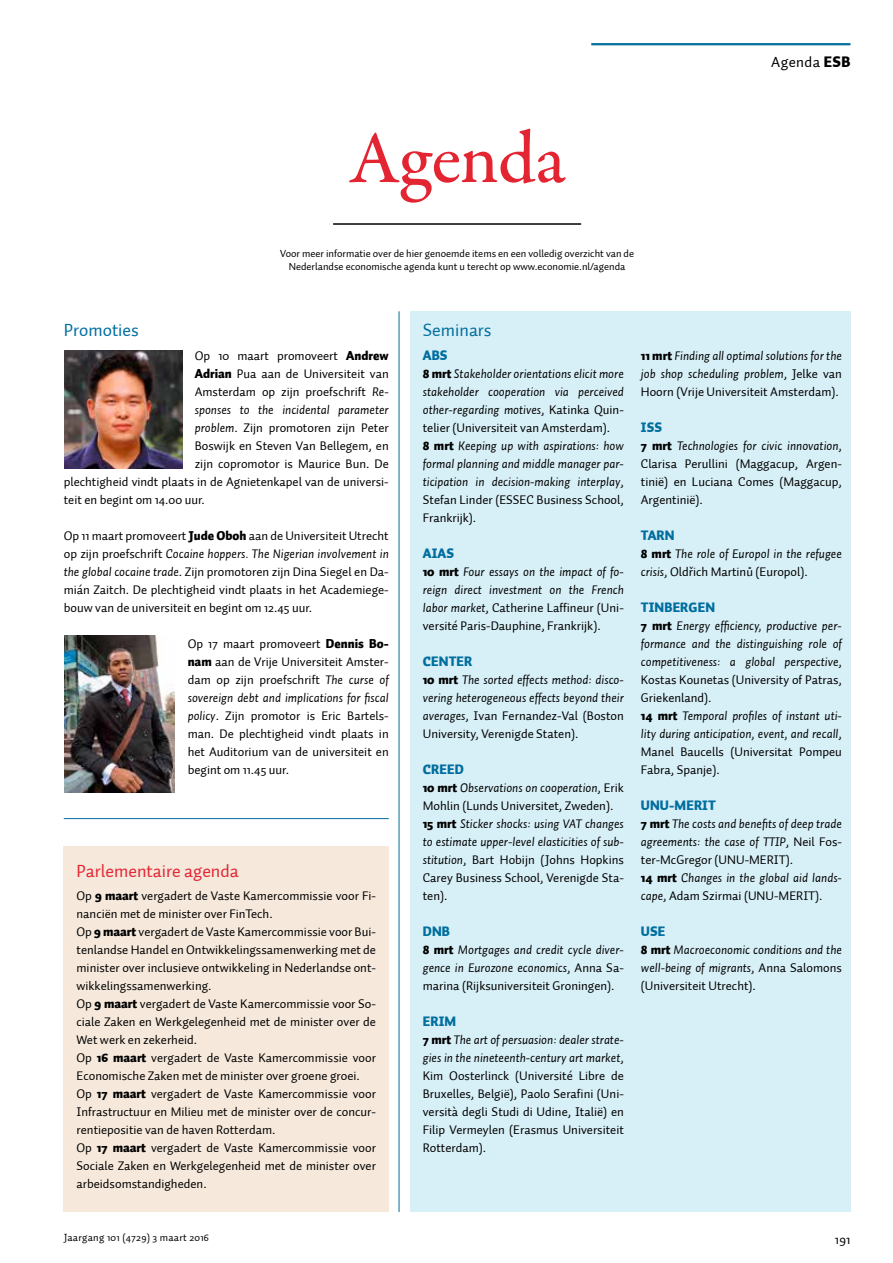
<style>
.page{position:relative;width:893px;height:1263px;background:#fff}
.page>*{position:absolute;margin:0;border:0;box-sizing:border-box;transform-origin:0 0}
.t1{font:500 75px "Garamond Premr Pro";letter-spacing:-.01em;color:#e32532}
.t2{font:18px "Auto 1";color:#e32532}
.t3{font:18px "Auto 1";color:#006e9f}
.t4{font:15px "Auto 1";letter-spacing:.025em;color:#000}
.t5{font:900 13.5px "Auto 1";letter-spacing:.01em;color:#006e9f}
.t6{font:13.5px "Auto 1";color:#000}
.t7{font:12.75px/18px "Auto 1";color:#000;text-align:justify}
.t8{font:italic 12.75px/18px "Auto 1";color:#000}
.t9{font:10.5px/13.5px "Auto 1";color:#000;text-align:center}
.t10{font:10.5px "Auto 1";letter-spacing:.025em;color:#000}
.s1{font-weight:900}
.s2{font-style:italic}
.s3{font-weight:900;font-style:normal}
.s4{font-style:normal}
</style>
<div class="page">
<hr style="left:591px;top:43px;width:259px;height:2px;background:#006e9f">
<hr style="left:333px;top:223px;width:248px;height:2px;background:#000">
<hr style="left:399px;top:311px;width:1px;height:901px;background:#006e9f">
<div style="left:410px;top:311px;width:440px;height:901px;background:#d7eff6"></div>
<hr style="left:64px;top:818px;width:325px;height:1px;background:#006e9f">
<div style="left:64px;top:846px;width:325px;height:366px;background:#f6e9dc"></div>
<img style="left:64px;top:350px;width:118px;height:118px">
<img style="left:64px;top:635px;width:111px;height:157px">
<h1 class="t1" style="left:349px;top:113px;width:218px">Agenda</h1>
<p class="t9" style="left:280px;top:246px;width:356px">Voor meer informatie over de hier genoemde items en een volledig overzicht van de<br>Nederlandse economische agenda kunt u terecht op www.economie.nl/agenda</p>
<p class="t4" style="left:771px;top:53px;width:81px">Agenda <span class="s1">ESB</span></p>
<h2 class="t3" style="left:64px;top:319px;width:77px">Promoties</h2>
<p class="t7" style="left:195px;top:347px;width:196px">Op 10 maart promoveert <span class="s1">Andrew</span></p>
<p class="t7" style="left:195px;top:365px;width:196px"><span class="s1">Adrian</span> Pua aan de Universiteit van</p>
<p class="t7" style="left:195px;top:383px;width:195px">Amsterdam op zijn proefschrift <span class="s2">Re-</span></p>
<p class="t8" style="left:195px;top:401px;width:196px">sponses to the incidental parameter</p>
<p class="t7" style="left:195px;top:419px;width:196px"><span class="s2">problem</span>. Zijn promotoren zijn Peter</p>
<p class="t7" style="left:195px;top:437px;width:196px">Boswijk en Steven Van Bellegem, en</p>
<p class="t7" style="left:195px;top:455px;width:196px">zijn copromotor is Maurice Bun. De</p>
<p class="t7" style="left:64px;top:473px;width:326px">plechtigheid vindt plaats in de Agnietenkapel van de universi-</p>
<p class="t7" style="left:64px;top:491px;width:143px">teit en begint om 14.00 uur.</p>
<p class="t7" style="left:64px;top:527px;width:326px">Op 11 maart promoveert <span class="s1">Jude Oboh</span> aan de Universiteit Utrecht op zijn proefschrift <span class="s2">Cocaine hoppers. The Nigerian involvement in the global cocaine trade</span>. Zijn promotoren zijn Dina Siegel en Da&shy;mián Zaitch. De plechtigheid vindt plaats in het Academiege&shy;bouw van de universiteit en begint om 12.45 uur.</p>
<p class="t7" style="left:188px;top:635px;width:203px">Op 17 maart promoveert <span class="s1">Dennis Bo&shy;nam</span> aan de Vrije Universiteit Amster&shy;dam op zijn proefschrift <span class="s2">The curse of sovereign debt and implications for fiscal policy</span>. Zijn promotor is Eric Bartels&shy;man. De plechtigheid vindt plaats in het Auditorium van de universiteit en begint om 11.45 uur.</p>
<h2 class="t2" style="left:77px;top:860px;width:164px">Parlementaire agenda</h2>
<p class="t7" style="left:77px;top:887px;width:301px;text-align:left">Op <span class="s1">9 maart</span> vergadert de Vaste Kamercommissie voor Fi&shy;nanciën met de minister over FinTech.<br>Op <span class="s1">9 maart</span> vergadert de Vaste Kamercommissie voor Bui&shy;tenlandse Handel en Ontwikkelingssamenwerking met de minister over inclusieve ontwikkeling in Nederlandse ont&shy;wikkelingssamenwerking.<br>Op <span class="s1">9 maart</span> vergadert de Vaste Kamercommissie voor So&shy;ciale Zaken en Werkgelegenheid met de minister over de Wet werk en zekerheid.<br>Op <span class="s1">16 maart</span> vergadert de Vaste Kamercommissie voor Economische Zaken met de minister over groene groei.<br>Op <span class="s1">17 maart</span> vergadert de Vaste Kamercommissie voor Infrastructuur en Milieu met de minister over de concur&shy;rentiepositie van de haven Rotterdam.<br>Op <span class="s1">17 maart</span> vergadert de Vaste Kamercommissie voor Sociale Zaken en Werkgelegenheid met de minister over arbeidsomstandigheden.</p>
<h2 class="t3" style="left:423px;top:319px;width:70px">Seminars</h2>
<p class="t5" style="left:423px;top:346px;width:26px">ABS</p>
<p class="t8" style="left:423px;top:365px;width:203px"><span class="s3">8 mrt</span> Stakeholder orientations elicit more stakeholder cooperation via perceived other-regarding motives<span class="s4">, Katinka Quin&shy;telier (Universiteit van Amsterdam).<br></span><span class="s3">8 mrt</span> Keeping up with aspirations: how formal planning and middle manager par&shy;ticipation in decision-making interplay<span class="s4">, Stefan Linder (ESSEC Business School, Frankrijk).</span></p>
<p class="t5" style="left:423px;top:544px;width:33px">AIAS</p>
<p class="t8" style="left:423px;top:563px;width:203px;text-align:justify"><span class="s3">10 mrt</span> Four essays on the impact of fo&shy;reign direct investment on the French labor market<span class="s4">, Catherine Laffineur (Uni&shy;versité Paris-Dauphine, Frankrijk).</span></p>
<p class="t5" style="left:423px;top:652px;width:51px">CENTER</p>
<p class="t8" style="left:423px;top:671px;width:203px;text-align:justify"><span class="s3">10 mrt</span> The sorted effects method: disco&shy;vering heterogeneous effects beyond their averages<span class="s4">, Ivan Fernandez-Val (Boston University, Verenigde Staten).</span></p>
<p class="t5" style="left:423px;top:760px;width:43px">CREED</p>
<p class="t8" style="left:423px;top:779px;width:203px"><span class="s3">10 mrt</span> Observations on cooperation<span class="s4">, Erik Mohlin (Lunds Universitet, Zweden).<br></span><span class="s3">15 mrt</span> Sticker shocks: using VAT changes to estimate upper-level elasticities of sub&shy;stitution<span class="s4">, Bart Hobijn (Johns Hopkins Carey Business School, Verenigde Sta&shy;ten).</span></p>
<p class="t5" style="left:423px;top:922px;width:29px">DNB</p>
<p class="t8" style="left:423px;top:941px;width:203px;text-align:justify"><span class="s3">8 mrt</span> Mortgages and credit cycle diver&shy;gence in Eurozone economics<span class="s4">, Anna Sa&shy;marina (Rijksuniversiteit Groningen).</span></p>
<p class="t5" style="left:423px;top:1012px;width:35px">ERIM</p>
<p class="t7" style="left:423px;top:1031px;width:203px"><span class="s1">7 mrt</span> <span class="s2">The art of persuasion: dealer strate&shy;gies in the nineteenth-century art market</span>, Kim Oosterlinck (Université Libre de Bruxelles, België), Paolo Serafini (Uni&shy;versità degli Studi di Udine, Italië) en Filip Vermeylen (Erasmus Universiteit Rotterdam).</p>
<p class="t8" style="left:641px;top:347px;width:203px;text-align:justify"><span class="s3">11 mrt</span> Finding all optimal solutions for the job shop scheduling problem<span class="s4">, Jelke van Hoorn (Vrije Universiteit Amsterdam).</span></p>
<p class="t5" style="left:641px;top:418px;width:23px">ISS</p>
<p class="t7" style="left:641px;top:437px;width:203px"><span class="s1">7 mrt</span> <span class="s2">Technologies for civic innovation</span>, Clarisa Perullini (Maggacup, Argen&shy;tinië) en Luciana Comes (Maggacup, Argentinië).</p>
<p class="t5" style="left:641px;top:526px;width:35px">TARN</p>
<p class="t8" style="left:641px;top:545px;width:203px"><span class="s3">8 mrt</span> The role of Europol in the refugee crisis<span class="s4">, Oldřich Martinů (Europol).</span></p>
<p class="t5" style="left:641px;top:598px;width:76px">TINBERGEN</p>
<p class="t8" style="left:641px;top:617px;width:203px"><span class="s3">7 mrt</span> Energy efficiency, productive per&shy;formance and the distinguishing role of competitiveness: a global perspective<span class="s4">, Kostas Kounetas (University of Patras, Griekenland).<br></span><span class="s3">14 mrt</span> Temporal profiles of instant uti&shy;lity during anticipation, event, and recall<span class="s4">, Manel Baucells (Universitat Pompeu Fabra, Spanje).</span></p>
<p class="t5" style="left:641px;top:796px;width:76px">UNU-MERIT</p>
<p class="t8" style="left:641px;top:815px;width:203px"><span class="s3">7 mrt</span> The costs and benefits of deep trade agreements: the case of TTIP<span class="s4">, Neil Fos&shy;ter-McGregor (UNU-MERIT).<br></span><span class="s3">14 mrt</span> Changes in the global aid lands&shy;cape<span class="s4">, Adam Szirmai (UNU-MERIT).</span></p>
<p class="t5" style="left:641px;top:922px;width:26px">USE</p>
<p class="t8" style="left:641px;top:941px;width:203px;text-align:justify"><span class="s3">8 mrt</span> Macroeconomic conditions and the well-being of migrants<span class="s4">, Anna Salomons (Universiteit Utrecht).</span></p>
<p class="t10" style="left:64px;top:1231px;width:147px">Jaargang 101 (4729) 3 maart 2016</p>
<p class="t6" style="left:835px;top:1231px;width:17px">191</p>
</div>
